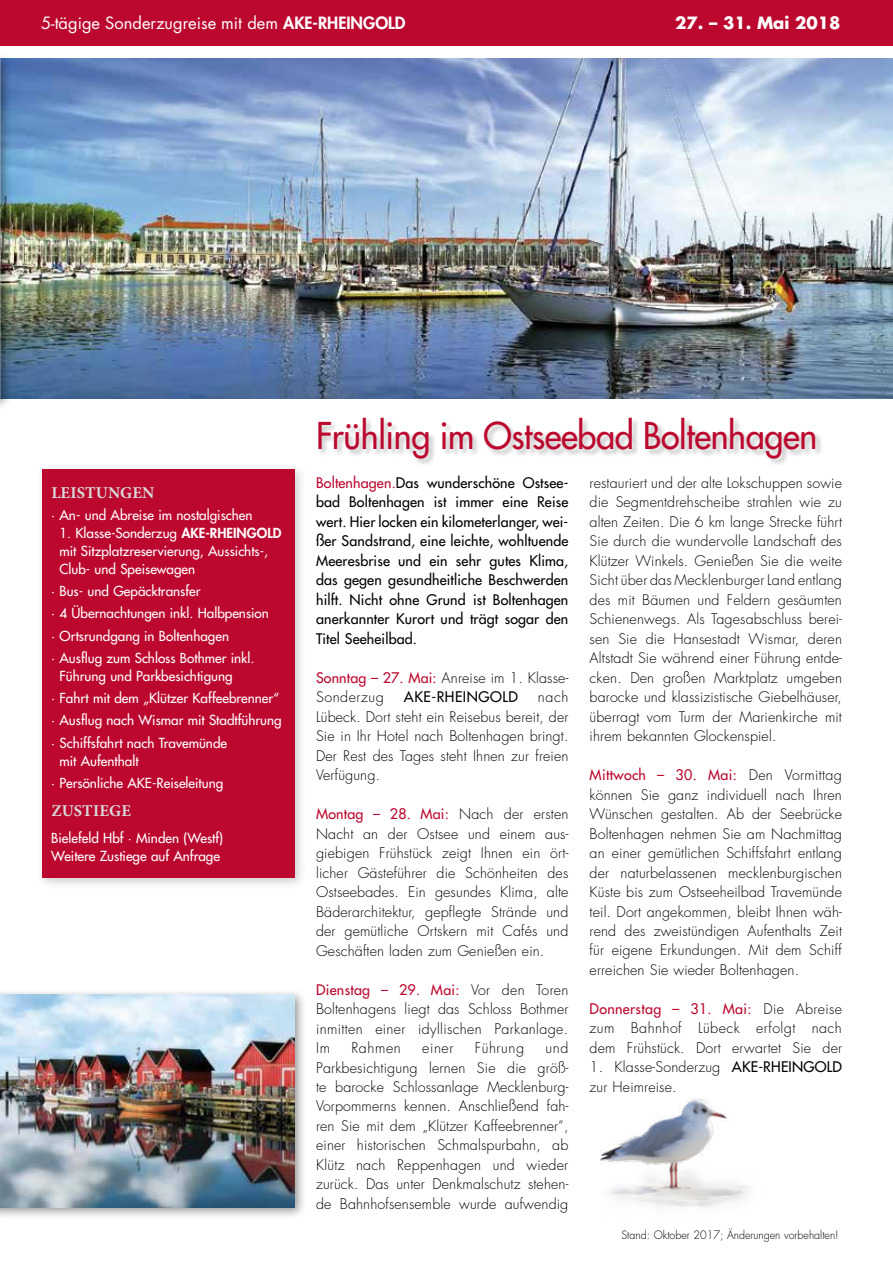
<style>
.page{position:relative;width:893px;height:1263px;background:#fff}
.page>*{position:absolute;margin:0;border:0;box-sizing:border-box;transform-origin:0 0}
.t1{font:500 36px "Futura Std";letter-spacing:-.01em;color:#bc082f;scale:.95 1}
.t2{font:16.5px "Futura Std";color:#fff}
.t3{font:700 16.5px "Minion Pro";letter-spacing:.01em;color:#d9dadb}
.t4{font:700 16.5px "Futura Std";color:#fff}
.t5{font:300 14.25px/19.5px "Futura Std";letter-spacing:.01em;color:#000;text-align:justify}
.t6{font:500 14.25px/19.5px "Futura Std";letter-spacing:.01em;color:#000;text-align:justify}
.t7{font:500 14.25px "Futura Std";letter-spacing:.035em;color:#000}
.t8{font:300 14.25px "Futura Std";letter-spacing:.04em;color:#000}
.t9{font:500 13.5px/22.2px "Futura Std";color:#fff}
.t10{font:300 11.25px "Futura Std";color:#000;scale:.95 1}
.s1{font-weight:800}
.s2{color:#bc082f}
.s3{font-weight:500;color:#bc082f}
.s4{font-weight:500}
</style>
<div class="page">
<div style="left:0;top:0;width:893px;height:45px;background:#bc082f"></div>
<img style="left:12px;top:58px;width:881px;height:341px">
<div style="left:318px;top:417px;width:506px;height:49px;background:#000;opacity:.25"></div>
<div style="left:36px;top:463px;width:271px;height:427px;background:#000;opacity:.2"></div>
<div style="left:43px;top:469px;width:252px;height:409px;background:#bc082f"></div>
<div style="left:0;top:53px;width:12px;height:358px;background:#000;opacity:.4"></div>
<img style="left:0;top:59px;width:1px;height:339px">
<div style="left:0;top:989px;width:307px;height:231px;background:#000;opacity:.4"></div>
<img style="left:0;top:995px;width:295px;height:213px">
<img style="left:600px;top:1098px;width:149px;height:110px">
<p class="t2" style="left:41px;top:13px;width:366px">5-tägige Sonderzugreise mit dem <span class="s1">AKE-RHEINGOLD</span></p>
<p class="t4" style="left:675px;top:12px;width:167px">27. – 31. Mai 2018</p>
<p class="t3" style="left:51px;top:481px;width:105px">LEISTUNGEN</p>
<p class="t9" style="left:51px;top:504px;width:203px">· An- und Abreise im nostalgischen</p>
<p class="t9" style="left:60px;top:524px;width:223px;line-height:18px">1. Klasse-Sonderzug <span class="s1">AKE-RHEINGOLD </span>mit Sitzplatzreservierung, Aussichts-,<br>Club- und Speisewagen</p>
<p class="t9" style="left:51px;top:580px;width:219px">· Bus- und Gepäcktransfer<br>· 4 Übernachtungen inkl. Halbpension · Ortsrundgang in Boltenhagen<br>· Ausflug zum Schloss Bothmer inkl.</p>
<p class="t9" style="left:51px;top:665px;width:232px;text-indent:8px">Führung und Parkbesichtigung<br>· Fahrt mit dem „Klützer Kaffeebrenner“ · Ausflug nach Wismar mit Stadtführung · Schiffsfahrt nach Travemünde</p>
<p class="t9" style="left:51px;top:749px;width:174px;text-indent:8px">mit Aufenthalt<br>· Persönliche AKE-Reiseleitung</p>
<p class="t3" style="left:51px;top:799px;width:81px">ZUSTIEGE</p>
<p class="t9" style="left:51px;top:829px;width:173px;line-height:18px">Bielefeld Hbf · Minden (Westf)<br>Weitere Zustiege auf Anfrage</p>
<h1 class="t1" style="left:316px;top:413px;width:529px">Frühling im Ostseebad Boltenhagen</h1>
<p class="t6" style="left:316px;top:473px;width:254px"><span class="s2">Boltenhagen.</span>Das wunderschöne Ostsee&shy;bad Boltenhagen ist immer eine Reise wert. Hier locken ein kilometerlanger, wei&shy;ßer Sandstrand, eine leichte, wohltuende Meeresbrise und ein sehr gutes Klima, das gegen gesundheitliche Beschwerden hilft. Nicht ohne Grund ist Boltenhagen anerkannter Kurort und trägt sogar den Titel Seeheilbad.</p>
<p class="t5" style="left:316px;top:668px;width:254px"><span class="s3">Sonntag – 27. Mai:</span> Anreise im 1. Klasse-<br>Sonderzug</p>
<p class="t5" style="left:316px;top:687px;width:254px;text-indent:222px">nach Lübeck. Dort steht ein Reisebus bereit, der Sie in Ihr Hotel nach Boltenhagen bringt.<br>Der Rest des Tages steht Ihnen zur freien Verfügung.</p>
<p class="t5" style="left:316px;top:804px;width:254px"><span class="s3">Montag – 28. Mai:</span> Nach der ersten Nacht an der Ostsee und einem aus&shy;giebigen Frühstück zeigt Ihnen ein ört&shy;licher Gästeführer die Schönheiten des Ostseebades. Ein gesundes Klima, alte Bäderarchitektur, gepflegte Strände und der gemütliche Ortskern mit Cafés und Geschäften laden zum Genießen ein.</p>
<p class="t5" style="left:316px;top:980px;width:254px"><span class="s3">Dienstag – 29. Mai:</span> Vor den Toren Boltenhagens liegt das Schloss Bothmer inmitten einer idyllischen Parkanlage.<br>Im</p>
<p class="t7" style="left:404px;top:688px;width:116px">AKE-RHEINGOLD</p>
<p class="t5" style="left:316px;top:1038px;width:254px;text-indent:229px">und Parkbesichtigung lernen Sie die größ&shy;te barocke Schlossanlage Mecklenburg-Vorpommerns kennen. Anschließend fah&shy;ren Sie mit dem „Klützer Kaffeebrenner“, einer historischen Schmalspurbahn, ab Klütz nach Reppenhagen und wieder zurück. Das unter Denkmalschutz stehen&shy;de Bahnhofsensemble wurde aufwendig</p>
<p class="t5" style="left:351px;top:1038px;width:51px">Rahmen</p>
<p class="t5" style="left:422px;top:1038px;width:33px">einer</p>
<p class="t8" style="left:475px;top:1039px;width:51px">Führung</p>
<p class="t5" style="left:590px;top:473px;width:254px">restauriert und der alte Lokschuppen sowie die Segmentdrehscheibe strahlen wie zu alten Zeiten. Die 6 km lange Strecke führt Sie durch die wundervolle Landschaft des Klützer Winkels. Genießen Sie die weite Sicht über das Mecklenburger Land entlang des mit Bäumen und Feldern gesäumten Schienenwegs. Als Tagesabschluss berei&shy;sen Sie die Hansestadt Wismar, deren Altstadt Sie während einer Führung entde&shy;cken. Den großen Marktplatz umgeben barocke und klassizistische Giebelhäuser, überragt vom Turm der Marienkirche mit ihrem bekannten Glockenspiel.</p>
<p class="t5" style="left:590px;top:765px;width:254px"><span class="s3">Mittwoch – 30. Mai:</span> Den Vormittag können Sie ganz individuell nach Ihren Wünschen gestalten. Ab der Seebrücke Boltenhagen nehmen Sie am Nachmittag an einer gemütlichen Schiffsfahrt entlang der naturbelassenen mecklenburgischen Küste bis zum Ostseeheilbad Travemünde teil. Dort angekommen, bleibt Ihnen wäh&shy;rend des zweistündigen Aufenthalts Zeit für eigene Erkundungen. Mit dem Schiff erreichen Sie wieder Boltenhagen.</p>
<p class="t5" style="left:590px;top:999px;width:254px"><span class="s3">Donnerstag – 31. Mai:</span> Die Abreise zum Bahnhof Lübeck erfolgt nach dem Frühstück. Dort erwartet Sie der</p>
<p class="t5" style="left:590px;top:1058px;width:254px">1. Klasse-Sonderzug <span class="s4">AKE-RHEINGOLD </span>zur Heimreise.</p>
<p class="t10" style="left:621px;top:1228px;width:230px">Stand: Oktober 2017; Änderungen vorbehalten!</p>
</div>
